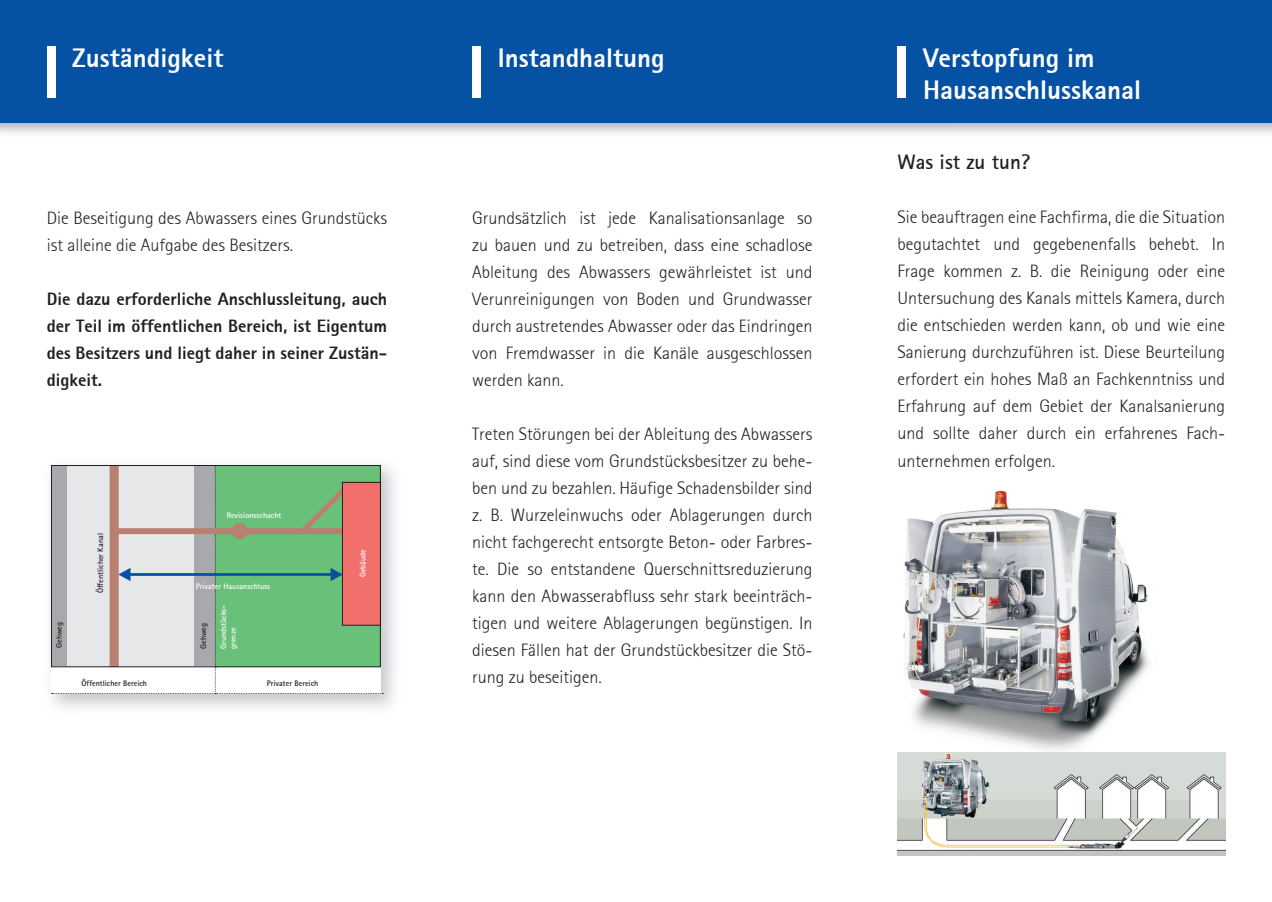
<style>
.page{position:relative;width:1272px;height:902px;background:#fff}
.page>*{position:absolute;margin:0;border:0;box-sizing:border-box;transform-origin:0 0}
.t1{font:800 27px/32.4px "Rotis";color:#fff}
.t2{font:700 21px "Rotis";color:#231f20}
.t3{font:300 18px/27px "Rotis";color:#231f20;text-align:justify}
.t4{font:800 18px/27px "Rotis";color:#231f20;text-align:justify}
.t5{font:700 8.1px "Rotis";color:#231f20}
.t6{font:700 8.1px/9.8px "Rotis";color:#fff}
</style>
<div class="page">
<div style="left:0;top:0;width:1271px;height:123px;background:#0551a4"></div>
<div style="left:897px;top:47px;width:9px;height:51px;background:#fff"></div>
<div style="left:472px;top:47px;width:8px;height:51px;background:#fff"></div>
<div style="left:47px;top:47px;width:8px;height:51px;background:#fff"></div>
<img style="left:50px;top:466px;width:345px;height:242px">
<svg style="left:52px;top:465px;width:331px;height:229px;background:#b0c4ac"></svg>
<img style="left:903px;top:490px;width:246px;height:261px">
<img style="left:897px;top:752px;width:328px;height:103px">
<h1 class="t1" style="left:72px;top:41px;width:152px">Zuständigkeit</h1>
<p class="t3" style="left:47px;top:204px;width:342px">Die Beseitigung des Abwassers eines Grundstücks ist alleine die Aufgabe des Besitzers.</p>
<p class="t4" style="left:47px;top:285px;width:342px">Die dazu erforderliche Anschlussleitung, auch der Teil im öffentlichen Bereich, ist Eigentum des Besitzers und liegt daher in seiner Zustän&shy;digkeit.</p>
<p class="t5" style="left:95px;top:593px;width:62px;rotate:-90deg">Öffentlicher Kanal</p>
<p class="t6" style="left:227px;top:510px;width:56px">Revisionsschacht</p>
<p class="t6" style="left:196px;top:581px;width:76px">Privater Hausanschluss</p>
<p class="t5" style="left:54px;top:648px;width:27px;rotate:-90deg">Gehweg</p>
<p class="t5" style="left:198px;top:648px;width:27px;rotate:-90deg">Gehweg</p>
<p class="t6" style="left:218px;top:648px;width:45px;rotate:-90deg">Grundstücks&shy;grenze</p>
<p class="t5" style="left:81px;top:677px;width:67px">Öffentlicher Bereich</p>
<p class="t5" style="left:267px;top:677px;width:53px">Privater Bereich</p>
<p class="t6" style="left:357px;top:577px;width:29px;rotate:-90deg">Gebäude</p>
<h1 class="t1" style="left:497px;top:41px;width:168px">Instandhaltung</h1>
<p class="t3" style="left:472px;top:204px;width:342px">Grundsätzlich ist jede Kanalisationsanlage so zu bauen und zu betreiben, dass eine schadlose Ableitung des Abwassers gewährleistet ist und Verunreinigungen von Boden und Grundwasser durch austretendes Abwasser oder das Eindringen von Fremdwasser in die Kanäle ausgeschlossen werden kann.</p>
<p class="t3" style="left:472px;top:420px;width:342px">Treten Störungen bei der Ableitung des Abwassers auf, sind diese vom Grundstücksbesitzer zu behe&shy;ben und zu bezahlen. Häufige Schadensbilder sind z. B. Wurzeleinwuchs oder Ablagerungen durch nicht fachgerecht entsorgte Beton- oder Farbres&shy;te. Die so entstandene Querschnittsreduzierung kann den Abwasserabfluss sehr stark beeinträch&shy;tigen und weitere Ablagerungen begünstigen. In diesen Fällen hat der Grundstückbesitzer die Stö&shy;rung zu beseitigen.</p>
<h1 class="t1" style="left:923px;top:41px;width:219px">Verstopfung im<br>Hausanschlusskanal</h1>
<p class="t2" style="left:897px;top:149px;width:134px">Was ist zu tun?</p>
<p class="t3" style="left:897px;top:204px;width:329px">Sie beauftragen eine Fachfirma, die die Situation begutachtet und gegebenenfalls behebt. In Frage kommen z. B. die Reinigung oder eine Untersuchung des Kanals mittels Kamera, durch die entschieden werden kann, ob und wie eine Sanierung durchzuführen ist. Diese Beurteilung erfordert ein hohes Maß an Fachkenntniss und Erfahrung auf dem Gebiet der Kanalsanierung und sollte daher durch ein erfahrenes Fach&shy;unternehmen erfolgen.</p>
</div>
